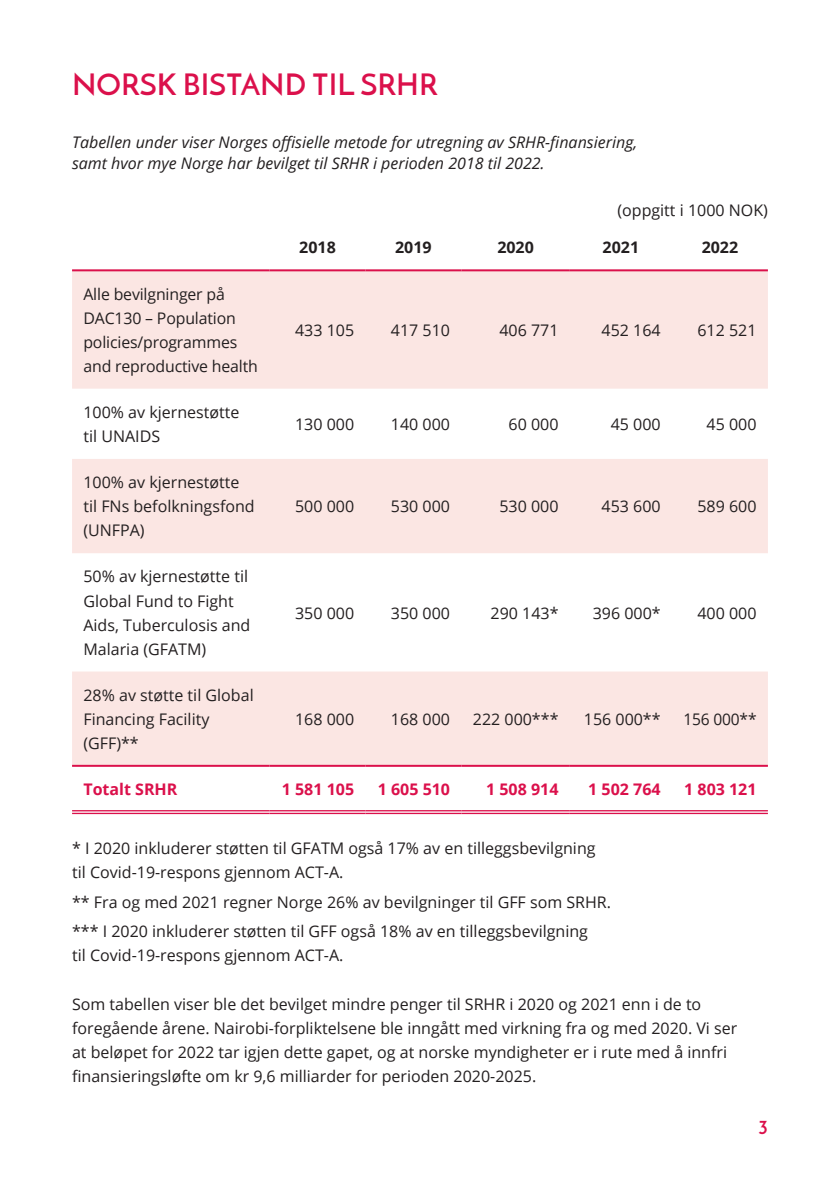
<style>
.page{position:relative;width:840px;height:1191px;background:#fff}
.page>*{position:absolute;margin:0;border:0;box-sizing:border-box;transform-origin:0 0}
.Overskrift_1{font:600 30px "Josefin Sans";color:#db104b}
.Overskrift_1-2{font:700 20px "Josefin Sans";color:#db104b}
.Brød{font:16px/24px "Open Sans";color:#231f20}
.Overskrift_1-3{font:italic 16px/21.6px "Open Sans";color:#231f20}
.Brød-2{font:700 16px "Open Sans";color:#db104b}
.Brød-3{font:700 16px "Open Sans";color:#231f20}
</style>
<div class="page">
<svg style="left:72px;top:271px;width:695px;height:494px;fill:#fbe6e3"></svg>
<hr style="left:72px;top:810px;width:197px;height:4px;background:#ef96b0">
<hr style="left:269px;top:810px;width:96px;height:4px;background:#ef96b0">
<hr style="left:365px;top:810px;width:96px;height:4px;background:#ef96b0">
<hr style="left:461px;top:810px;width:108px;height:4px;background:#ef96b0">
<hr style="left:569px;top:810px;width:102px;height:4px;background:#ef96b0">
<hr style="left:671px;top:810px;width:96px;height:4px;background:#ef96b0">
<hr style="left:72px;top:269px;width:197px;height:2px;background:#db104b">
<hr style="left:269px;top:269px;width:96px;height:2px;background:#db104b">
<hr style="left:365px;top:269px;width:96px;height:2px;background:#db104b">
<hr style="left:461px;top:269px;width:108px;height:2px;background:#db104b">
<hr style="left:569px;top:269px;width:102px;height:2px;background:#db104b">
<hr style="left:671px;top:269px;width:96px;height:2px;background:#db104b">
<hr style="left:72px;top:765px;width:197px;height:2px;background:#db104b">
<hr style="left:72px;top:810px;width:197px;height:1px;background:#db104b">
<hr style="left:72px;top:812px;width:197px;height:2px;background:#db104b">
<hr style="left:269px;top:765px;width:96px;height:2px;background:#db104b">
<hr style="left:269px;top:810px;width:96px;height:1px;background:#db104b">
<hr style="left:269px;top:812px;width:96px;height:2px;background:#db104b">
<hr style="left:365px;top:765px;width:96px;height:2px;background:#db104b">
<hr style="left:365px;top:810px;width:96px;height:1px;background:#db104b">
<hr style="left:365px;top:812px;width:96px;height:2px;background:#db104b">
<hr style="left:461px;top:765px;width:108px;height:2px;background:#db104b">
<hr style="left:569px;top:765px;width:102px;height:2px;background:#db104b">
<hr style="left:671px;top:765px;width:96px;height:2px;background:#db104b">
<hr style="left:461px;top:810px;width:108px;height:1px;background:#db104b">
<hr style="left:461px;top:812px;width:108px;height:2px;background:#db104b">
<hr style="left:569px;top:810px;width:102px;height:1px;background:#db104b">
<hr style="left:569px;top:812px;width:102px;height:2px;background:#db104b">
<hr style="left:671px;top:810px;width:96px;height:1px;background:#db104b">
<hr style="left:671px;top:812px;width:96px;height:2px;background:#db104b">
<p class="Overskrift_1" style="left:72px;top:65px;width:367px">NORSK BISTAND TIL SRHR</p>
<p class="Overskrift_1-3" style="left:72px;top:131px;width:566px">Tabellen under viser Norges offisielle metode for utregning av SRHR-finansiering, samt hvor mye Norge har bevilget til SRHR i perioden 2018 til 2022.</p>
<p class="Brød" style="left:617px;top:198px;width:152px">(oppgitt i 1000 NOK)</p>
<p class="Brød-3" style="left:299px;top:236px;width:38px">2018</p>
<p class="Brød-3" style="left:395px;top:236px;width:38px">2019</p>
<p class="Brød-3" style="left:497px;top:236px;width:38px">2020</p>
<p class="Brød-3" style="left:602px;top:236px;width:38px">2021</p>
<p class="Brød-3" style="left:701px;top:236px;width:38px">2022</p>
<p class="Brød" style="left:83px;top:281px;width:176px">Alle bevilgninger på<br>DAC130 – Population policies/programmes and reproductive health</p>
<p class="Brød" style="left:295px;top:317px;width:61px">433 105</p>
<p class="Brød" style="left:391px;top:317px;width:61px">417 510</p>
<p class="Brød" style="left:499px;top:317px;width:61px">406 771</p>
<p class="Brød" style="left:601px;top:317px;width:61px">452 164</p>
<p class="Brød" style="left:697px;top:317px;width:61px">612 521</p>
<p class="Brød" style="left:83px;top:400px;width:157px">100% av kjernestøtte til UNAIDS</p>
<p class="Brød" style="left:83px;top:470px;width:173px">100% av kjernestøtte til FNs befolkningsfond (UNFPA)</p>
<p class="Brød" style="left:83px;top:564px;width:168px">50% av kjernestøtte til<br>Global Fund to Fight<br>Aids, Tuberculosis and<br>Malaria (GFATM)</p>
<p class="Brød" style="left:83px;top:682px;width:172px">28% av støtte til Global<br>Financing Facility (GFF)**</p>
<p class="Brød" style="left:295px;top:412px;width:61px">130 000</p>
<p class="Brød" style="left:391px;top:412px;width:61px">140 000</p>
<p class="Brød" style="left:508px;top:412px;width:51px">60 000</p>
<p class="Brød" style="left:610px;top:412px;width:51px">45 000</p>
<p class="Brød" style="left:706px;top:412px;width:51px">45 000</p>
<p class="Brød" style="left:295px;top:494px;width:61px">500 000</p>
<p class="Brød" style="left:391px;top:494px;width:61px">530 000</p>
<p class="Brød" style="left:499px;top:494px;width:61px">530 000</p>
<p class="Brød" style="left:601px;top:494px;width:61px">453 600</p>
<p class="Brød" style="left:697px;top:494px;width:61px">589 600</p>
<p class="Brød" style="left:295px;top:600px;width:61px">350 000</p>
<p class="Brød" style="left:391px;top:600px;width:61px">350 000</p>
<p class="Brød" style="left:490px;top:600px;width:69px">290 143*</p>
<p class="Brød" style="left:592px;top:600px;width:69px">396 000*</p>
<p class="Brød" style="left:697px;top:600px;width:61px">400 000</p>
<p class="Brød" style="left:295px;top:706px;width:61px">168 000</p>
<p class="Brød" style="left:391px;top:706px;width:61px">168 000</p>
<p class="Brød" style="left:472px;top:706px;width:87px">222 000***</p>
<p class="Brød" style="left:583px;top:706px;width:78px">156 000**</p>
<p class="Brød" style="left:683px;top:706px;width:75px">156 000**</p>
<p class="Brød-2" style="left:83px;top:778px;width:95px">Totalt SRHR</p>
<p class="Brød-2" style="left:282px;top:778px;width:74px">1 581 105</p>
<p class="Brød-2" style="left:377px;top:778px;width:74px">1 605 510</p>
<p class="Brød-2" style="left:486px;top:778px;width:74px">1 508 914</p>
<p class="Brød-2" style="left:588px;top:778px;width:74px">1 502 764</p>
<p class="Brød-2" style="left:683px;top:778px;width:74px">1 803 121</p>
<p class="Brød" style="left:72px;top:836px;width:524px">* I 2020 inkluderer støtten til GFATM også 17% av en tilleggsbevilgning</p>
<p class="Brød" style="left:72px;top:860px;width:273px">til Covid-19-respons gjennom ACT-A.</p>
<p class="Brød" style="left:72px;top:889px;width:540px">** Fra og med 2021 regner Norge 26% av bevilgninger til GFF som SRHR.</p>
<p class="Brød" style="left:72px;top:919px;width:517px">*** I 2020 inkluderer støtten til GFF også 18% av en tilleggsbevilgning</p>
<p class="Brød" style="left:72px;top:943px;width:273px">til Covid-19-respons gjennom ACT-A.</p>
<p class="Brød" style="left:72px;top:991px;width:666px">Som tabellen viser ble det bevilget mindre penger til SRHR i 2020 og 2021 enn i de to foregående årene. Nairobi-forpliktelsene ble inngått med virkning fra og med 2020. Vi ser at beløpet for 2022 tar igjen dette gapet, og at norske myndigheter er i rute med å innfri finansieringsløfte om kr 9,6 milliarder for perioden 2020-2025.</p>
<p class="Overskrift_1-2" style="left:758px;top:1114px;width:11px">3</p>
</div>
